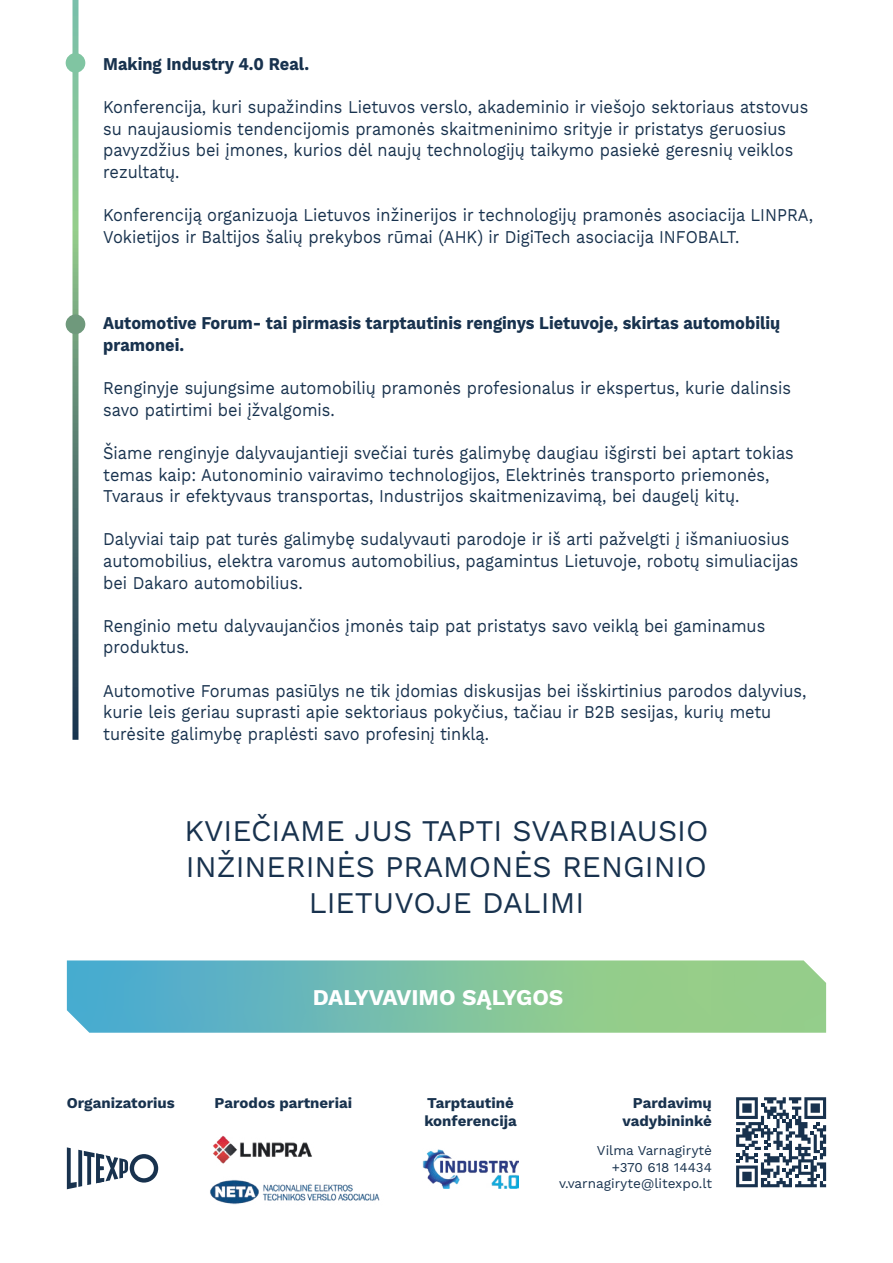
<style>
.page{position:relative;width:893px;height:1263px;background:#fff}
.page>*{position:absolute;margin:0;border:0;box-sizing:border-box;transform-origin:0 0}
.t1{font:30px/36px "Work Sans";color:#18324e;text-align:center}
.t2{font:700 22.5px "Work Sans";letter-spacing:-.005em;color:#fff}
.t3{font:18px/21.6px "Work Sans";color:#18324e;scale:.91 1}
.t4{font:700 18px/21.6px "Work Sans";color:#18324e;scale:.91 1}
.t5{font:700 15px/18px "Work Sans";color:#18324e}
.t6{font:13.5px/16.2px "Work Sans";color:#18324e;text-align:right}
</style>
<div class="page">
<svg style="left:67px;top:1147px;width:91px;height:42px"></svg>
<svg style="left:67px;top:960px;width:759px;height:73px;background:#7bc1a7"></svg>
<img style="left:422px;top:1149px;width:97px;height:39px">
<img style="left:210px;top:1180px;width:170px;height:25px">
<img style="left:213px;top:1136px;width:99px;height:28px">
<svg style="left:736px;top:1097px;width:90px;height:90px"></svg>
<svg style="left:72px;top:0;width:6px;height:740px;background:#6d9684"></svg>
<div style="left:66px;top:53px;width:19px;height:20px;background:#80c5a2;border-radius:50%"></div>
<div style="left:66px;top:314px;width:19px;height:20px;background:#6f997c;border-radius:50%"></div>
<p class="t4" style="left:103px;top:54px;width:228px">Making Industry 4.0 Real.</p>
<p class="t3" style="left:103px;top:97px;width:776px">Konferencija, kuri supažindins Lietuvos verslo, akademinio ir viešojo sektoriaus atstovus su naujausiomis tendencijomis pramonės skaitmeninimo srityje ir pristatys geruosius pavyzdžius bei įmones, kurios dėl naujų technologijų taikymo pasiekė geresnių veiklos rezultatų.</p>
<p class="t3" style="left:103px;top:205px;width:782px">Konferenciją organizuoja Lietuvos inžinerijos ir technologijų pramonės asociacija LINPRA,<br>Vokietijos ir Baltijos šalių prekybos rūmai (AHK) ir DigiTech asociacija INFOBALT.</p>
<p class="t4" style="left:103px;top:313px;width:745px">Automotive Forum- tai pirmasis tarptautinis renginys Lietuvoje, skirtas automobilių pramonei.</p>
<p class="t3" style="left:103px;top:378px;width:757px">Renginyje sujungsime automobilių pramonės profesionalus ir ekspertus, kurie dalinsis savo patirtimi bei įžvalgomis.</p>
<p class="t3" style="left:103px;top:443px;width:760px">Šiame renginyje dalyvaujantieji svečiai turės galimybę daugiau išgirsti bei aptart tokias temas kaip: Autonominio vairavimo technologijos, Elektrinės transporto priemonės,<br>Tvaraus ir efektyvaus transportas, Industrijos skaitmenizavimą, bei daugelį kitų.</p>
<p class="t3" style="left:103px;top:529px;width:765px">Dalyviai taip pat turės galimybę sudalyvauti parodoje ir iš arti pažvelgti į išmaniuosius automobilius, elektra varomus automobilius, pagamintus Lietuvoje, robotų simuliacijas bei Dakaro automobilius.</p>
<p class="t3" style="left:103px;top:616px;width:729px">Renginio metu dalyvaujančios įmonės taip pat pristatys savo veiklą bei gaminamus produktus.</p>
<p class="t3" style="left:103px;top:680px;width:774px">Automotive Forumas pasiūlys ne tik įdomias diskusijas bei išskirtinius parodos dalyvius, kurie leis geriau suprasti apie sektoriaus pokyčius, tačiau ir B2B sesijas, kurių metu turėsite galimybę praplėsti savo profesinį tinklą.</p>
<h1 class="t1" style="left:184px;top:814px;width:526px">KVIEČIAME JUS TAPTI SVARBIAUSIO<br>INŽINERINĖS PRAMONĖS RENGINIO<br>LIETUVOJE DALIMI</h1>
<p class="t2" style="left:313px;top:984px;width:252px">DALYVAVIMO SĄLYGOS</p>
<p class="t5" style="left:67px;top:1094px;width:109px">Organizatorius</p>
<p class="t5" style="left:214px;top:1094px;width:139px">Parodos partneriai</p>
<p class="t5" style="left:424px;top:1094px;width:94px">Tarptautinė konferencija</p>
<p class="t5" style="left:623px;top:1094px;width:91px;text-align:right">Pardavimų vadybininkė</p>
<p class="t6" style="left:559px;top:1143px;width:154px">Vilma Varnagirytė<br>+370 618 14434 v.varnagiryte@litexpo.lt</p>
</div>
